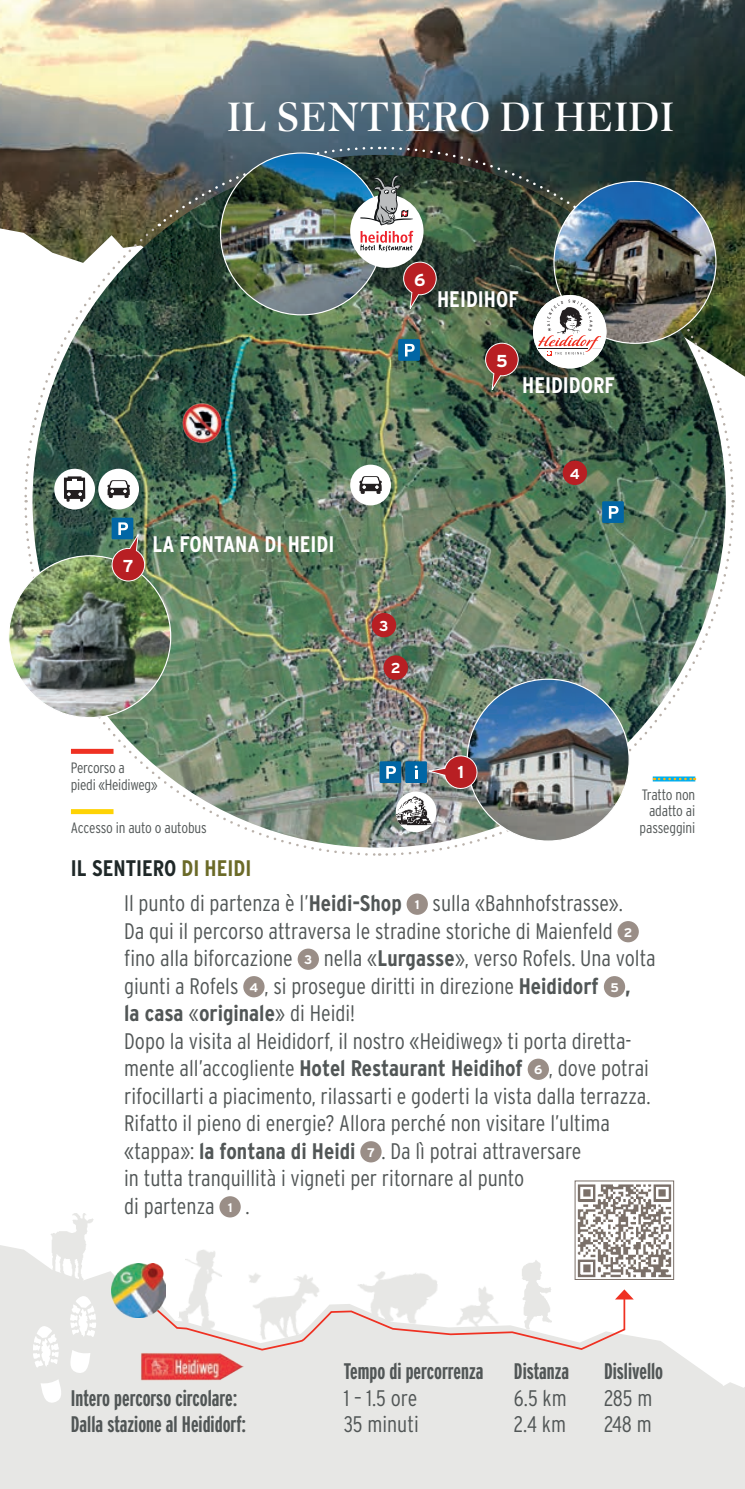
<style>
.page{position:relative;width:745px;height:1489px;background:#fff}
.page>*{position:absolute;margin:0;border:0;box-sizing:border-box;transform-origin:0 0}
.t1{font:42.5px "Dejanire Headline";letter-spacing:.01em;color:#fff}
.t2{font:300 22.5px/27.5px "Interstate Condensed";color:#515656}
.t3{font:700 22.5px "Interstate Compressed";color:#515656}
.t4{font:700 22.5px "Interstate Condensed";color:#fff}
.t5{font:700 17.25px "Interstate";color:#fff}
.t6{font:300 15px/16.2px "Interstate Condensed";letter-spacing:-.02em;color:#515656}
.t7{font:700 14.25px "Interstate";color:#fff}
.s1{font-weight:700;color:#1f2828}
.s2{font-weight:700;color:#6b6a28}
.s3{font-weight:700}
.s4{font-family:"Interstate";font-weight:700;font-size:12.5px;color:#fff}
</style>
<div class="page">
<img style="left:0;top:0;width:744px;height:228px">
<svg style="left:0;top:228px;width:744px;height:148px"></svg>
<svg style="left:0;top:1244px;width:744px;height:244px;fill:#e7e7e5"></svg>
<img style="left:46px;top:1213px;width:50px;height:74px">
<img style="left:177px;top:1247px;width:54px;height:41px">
<img style="left:240px;top:1255px;width:90px;height:33px">
<img style="left:516px;top:1250px;width:35px;height:38px">
<img style="left:448px;top:1247px;width:56px;height:41px">
<img style="left:349px;top:1244px;width:98px;height:44px">
<svg style="left:134px;top:1288px;width:499px;height:63px"></svg>
<img style="left:111px;top:1263px;width:54px;height:54px">
<div style="left:406px;top:893px;width:21px;height:21px;background:#9a8e87;border-radius:50%"></div>
<div style="left:617px;top:921px;width:21px;height:21px;background:#9a8e87;border-radius:50%"></div>
<div style="left:297px;top:948px;width:22px;height:21px;background:#9a8e87;border-radius:50%"></div>
<div style="left:243px;top:976px;width:21px;height:21px;background:#9a8e87;border-radius:50%"></div>
<div style="left:603px;top:976px;width:21px;height:21px;background:#9a8e87;border-radius:50%"></div>
<div style="left:527px;top:1058px;width:21px;height:21px;background:#9a8e87;border-radius:50%"></div>
<div style="left:360px;top:1141px;width:21px;height:21px;background:#9a8e87;border-radius:50%"></div>
<div style="left:219px;top:1196px;width:21px;height:21px;background:#9a8e87;border-radius:50%"></div>
<img style="left:576px;top:1184px;width:95px;height:93px">
<img style="left:140px;top:1352px;width:103px;height:27px">
<svg style="left:49px;top:706px;width:328px;height:150px"></svg>
<svg style="left:384px;top:582px;width:341px;height:274px"></svg>
<img style="left:32px;top:155px;width:693px;height:692px;border-radius:346px">
<img style="left:9px;top:556px;width:162px;height:161px;border-radius:81px">
<img style="left:467px;top:679px;width:161px;height:162px;border-radius:81px">
<svg style="left:379px;top:761px;width:22px;height:22px"></svg>
<div style="left:395px;top:791px;width:41px;height:41px;background:#fff;border-radius:50%"></div>
<img style="left:395px;top:791px;width:39px;height:35px">
<svg style="left:424px;top:754px;width:54px;height:36px;background:#9a5d5f"></svg>
<div style="left:383px;top:655px;width:24px;height:24px;background:#b81f23;border-radius:50%"></div>
<div style="left:371px;top:613px;width:25px;height:24px;background:#b81f23;border-radius:50%"></div>
<div style="left:405px;top:761px;width:21px;height:22px;background:#0166a5"></div>
<svg style="left:414px;top:765px;width:3px;height:13px"></svg>
<svg style="left:652px;top:776px;width:42px;height:5px"></svg>
<svg style="left:653px;top:777px;width:41px;height:3px"></svg>
<svg style="left:32px;top:1295px;width:65px;height:109px"></svg>
<img style="left:23px;top:145px;width:711px;height:437px">
<h1 class="t1" style="left:227px;top:92px;width:448px">IL SENTIERO DI HEIDI</h1>
<p class="t5" style="left:123px;top:556px;width:12px">7</p>
<p class="t4" style="left:152px;top:532px;width:183px">LA FONTANA DI HEIDI</p>
<p class="t6" style="left:71px;top:758px;width:88px;line-height:17.5px">Percorso a<br>piedi «Heidiweg»</p>
<p class="t6" style="left:71px;top:819px;width:137px">Accesso in auto o autobus</p>
<p class="t5" style="left:414px;top:270px;width:13px">6</p>
<p class="t4" style="left:437px;top:287px;width:83px">HEIDIHOF</p>
<p class="t5" style="left:496px;top:351px;width:13px">5</p>
<p class="t4" style="left:522px;top:372px;width:94px">HEIDIDORF</p>
<p class="t7" style="left:569px;top:465px;width:11px">4</p>
<p class="t7" style="left:379px;top:618px;width:11px">3</p>
<p class="t7" style="left:390px;top:660px;width:11px">2</p>
<p class="t5" style="left:457px;top:762px;width:8px">1</p>
<p class="t6" style="left:639px;top:786px;width:57px;text-align:right">Tratto non adatto ai passeggini</p>
<p class="t2" style="left:124px;top:850px;width:500px;line-height:35px;text-indent:-53px"><span class="s1">IL SENTIERO</span> <span class="s2">DI HEIDI<br></span>Il punto di partenza è l’<span class="s3">Heidi-Shop</span> <span class="s4">1</span> sulla «Bahnhofstrasse».</p>
<p class="t2" style="left:124px;top:916px;width:533px">Da qui il percorso attraversa le stradine storiche di Maienfeld <span class="s4">2 </span>fino alla biforcazione <span class="s4">3</span> nella «<span class="s3">Lurgasse</span>», verso Rofels. Una volta giunti a Rofels <span class="s4">4</span> , si prosegue diritti in direzione <span class="s3">Heididorf</span> <span class="s4">5</span> <span class="s3">,<br>la casa</span> «<span class="s3">originale</span>» di Heidi!<br>Dopo la visita al Heididorf, il nostro «Heidiweg» ti porta diretta&shy;mente all’accogliente <span class="s3">Hotel Restaurant Heidihof</span> <span class="s4">6</span> , dove potrai rifocillarti a piacimento, rilassarti e goderti la vista dalla terrazza.<br>Rifatto il pieno di energie? Allora perché non visitare l’ultima «tappa»: <span class="s3">la fontana di Heidi</span> <span class="s4">7</span> . Da lì potrai attraversare<br>in tutta tranquillità i vigneti per ritornare al punto<br>di partenza <span class="s4">1</span> .</p>
<p class="t3" style="left:343px;top:1358px;width:141px">Tempo di percorrenza</p>
<p class="t3" style="left:513px;top:1358px;width:57px">Distanza</p>
<p class="t3" style="left:603px;top:1358px;width:60px">Dislivello</p>
<p class="t3" style="left:71px;top:1385px;width:168px">Intero percorso circolare:</p>
<p class="t2" style="left:343px;top:1383px;width:75px">1 – 1.5 ore</p>
<p class="t2" style="left:513px;top:1383px;width:54px">6.5 km</p>
<p class="t2" style="left:603px;top:1383px;width:50px">285 m</p>
<p class="t3" style="left:71px;top:1411px;width:177px">Dalla stazione al Heididorf:</p>
<p class="t2" style="left:343px;top:1409px;width:76px">35 minuti</p>
<p class="t2" style="left:513px;top:1409px;width:54px">2.4 km</p>
<p class="t2" style="left:603px;top:1409px;width:49px">248 m</p>
</div>
